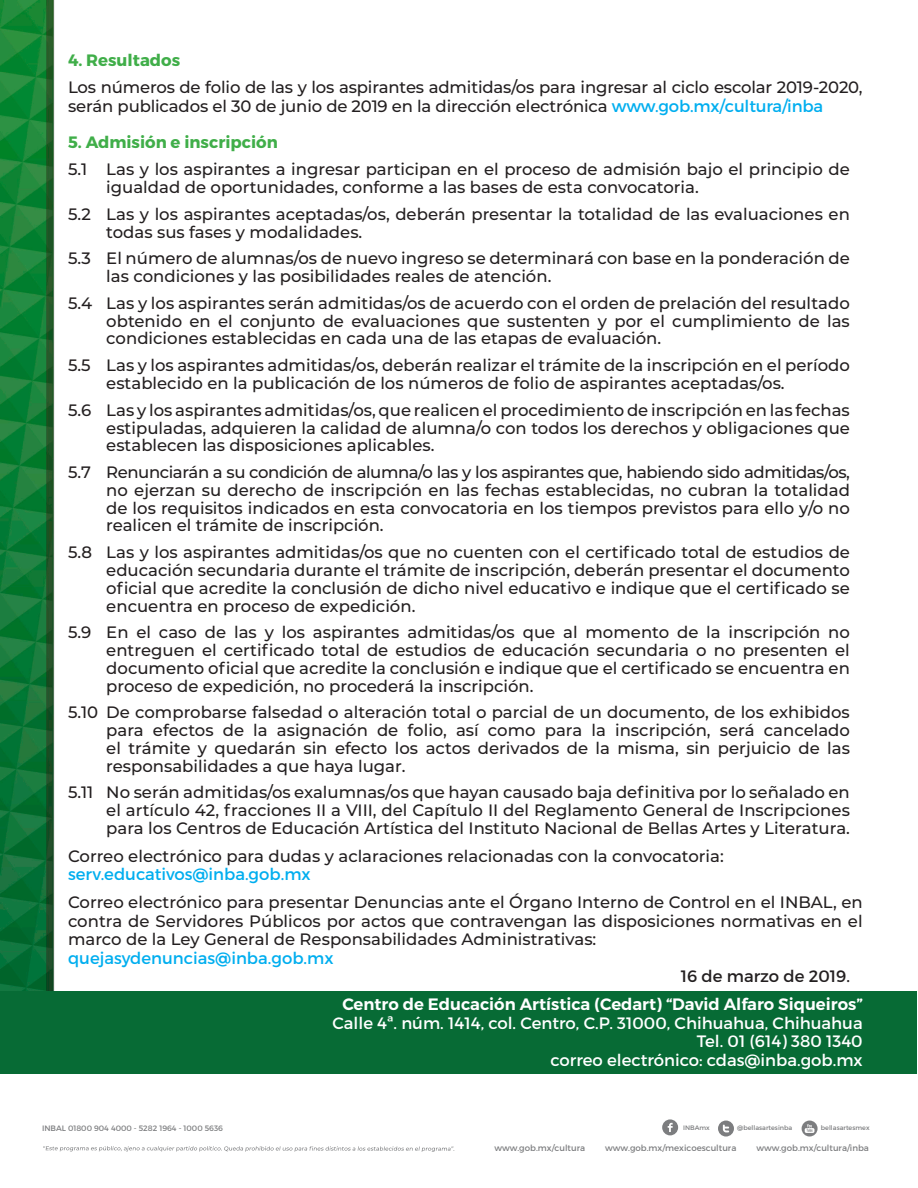
<style>
.page{position:relative;width:918px;height:1188px;background:#fff}
.page>*{position:absolute;margin:0;border:0;box-sizing:border-box;transform-origin:0 0}
.t1{font:500 16.5px/17.7px "Montserrat";color:#231f20;text-align:justify}
.t2{font:16.5px "Montserrat";color:#fff}
.t3{font:600 16.5px "Montserrat";color:#fff}
.t4{font:16.5px "Montserrat";color:#00aeef}
.t5{font:700 16.5px "Montserrat";color:#40ae49}
.t6{font:16.5px "Montserrat";color:#231f20}
.t7{font:8.55px "Montserrat";color:#7c7d7f}
.t8{font:7.8px "Montserrat";color:#7c7d7f}
.t9{font:6.45px "Montserrat";color:#7c7d7f}
.s1{font-weight:400;color:#00aeef}
</style>
<div class="page">
<img style="left:0;top:0;width:917px;height:992px">
<svg style="left:662px;top:1119px;width:16px;height:16px"></svg>
<svg style="left:718px;top:1121px;width:16px;height:16px"></svg>
<svg style="left:802px;top:1121px;width:16px;height:16px"></svg>
<svg style="left:43px;top:1146px;width:411px;height:6px"></svg>
<div style="left:0;top:992px;width:917px;height:82px;background:#076b35"></div>
<p class="t5" style="left:68px;top:50px;width:114px">4. Resultados</p>
<p class="t1" style="left:68px;top:78px;width:796px;line-height:18.6px">Los números de folio de las y los aspirantes admitidas/os para ingresar al ciclo escolar 2019-2020, serán publicados el 30 de junio de 2019 en la dirección electrónica <span class="s1">www.gob.mx/cultura/inba</span></p>
<p class="t5" style="left:68px;top:132px;width:211px">5. Admisión e inscripción</p>
<p class="t1" style="left:106px;top:160px;width:745px;text-indent:-38px">5.1 Las y los aspirantes a ingresar participan en el proceso de admisión bajo el principio de igualdad de oportunidades, conforme a las bases de esta convocatoria.</p>
<p class="t1" style="left:106px;top:204px;width:745px;text-indent:-38px">5.2 Las y los aspirantes aceptadas/os, deberán presentar la totalidad de las evaluaciones en todas sus fases y modalidades.</p>
<p class="t1" style="left:106px;top:249px;width:745px;text-indent:-38px">5.3 El número de alumnas/os de nuevo ingreso se determinará con base en la ponderación de las condiciones y las posibilidades reales de atención.</p>
<p class="t1" style="left:106px;top:294px;width:745px;text-indent:-38px">5.4 Las y los aspirantes serán admitidas/os de acuerdo con el orden de prelación del resultado obtenido en el conjunto de evaluaciones que sustenten y por el cumplimiento de las condiciones establecidas en cada una de las etapas de evaluación.</p>
<p class="t1" style="left:106px;top:356px;width:745px;text-indent:-38px">5.5 Las y los aspirantes admitidas/os, deberán realizar el trámite de la inscripción en el período establecido en la publicación de los números de folio de aspirantes aceptadas/os.</p>
<p class="t1" style="left:106px;top:400px;width:745px;text-indent:-38px">5.6 Las y los aspirantes admitidas/os, que realicen el procedimiento de inscripción en las fechas estipuladas, adquieren la calidad de alumna/o con todos los derechos y obligaciones que establecen las disposiciones aplicables.</p>
<p class="t1" style="left:106px;top:463px;width:745px;text-indent:-38px">5.7 Renunciarán a su condición de alumna/o las y los aspirantes que, habiendo sido admitidas/os, no ejerzan su derecho de inscripción en las fechas establecidas, no cubran la totalidad de los requisitos indicados en esta convocatoria en los tiempos previstos para ello y/o no realicen el trámite de inscripción.</p>
<p class="t1" style="left:106px;top:543px;width:745px;text-indent:-38px">5.8 Las y los aspirantes admitidas/os que no cuenten con el certificado total de estudios de educación secundaria durante el trámite de inscripción, deberán presentar el documento oficial que acredite la conclusión de dicho nivel educativo e indique que el certificado se encuentra en proceso de expedición.</p>
<p class="t1" style="left:106px;top:623px;width:745px;text-indent:-38px">5.9 En el caso de las y los aspirantes admitidas/os que al momento de la inscripción no entreguen el certificado total de estudios de educación secundaria o no presenten el documento oficial que acredite la conclusión e indique que el certificado se encuentra en proceso de expedición, no procederá la inscripción.</p>
<p class="t1" style="left:106px;top:703px;width:745px;text-indent:-38px">5.10 De comprobarse falsedad o alteración total o parcial de un documento, de los exhibidos para efectos de la asignación de folio, así como para la inscripción, será cancelado el trámite y quedarán sin efecto los actos derivados de la misma, sin perjuicio de las responsabilidades a que haya lugar.</p>
<p class="t1" style="left:106px;top:783px;width:745px;text-indent:-38px">5.11 No serán admitidas/os exalumnas/os que hayan causado baja definitiva por lo señalado en el artículo 42, fracciones II a VIII, del Capítulo II del Reglamento General de Inscripciones para los Centros de Educación Artística del Instituto Nacional de Bellas Artes y Literatura.</p>
<p class="t1" style="left:68px;top:846px;width:657px">Correo electrónico para dudas y aclaraciones relacionadas con la convocatoria:</p>
<p class="t4" style="left:68px;top:864px;width:244px">serv.educativos@inba.gob.mx</p>
<p class="t1" style="left:68px;top:892px;width:796px;line-height:18.6px">Correo electrónico para presentar Denuncias ante el Órgano Interno de Control en el INBAL, en contra de Servidores Públicos por actos que contravengan las disposiciones normativas en el marco de la Ley General de Responsabilidades Administrativas:</p>
<p class="t4" style="left:68px;top:948px;width:267px">quejasydenuncias@inba.gob.mx</p>
<p class="t6" style="left:681px;top:966px;width:171px">16 de marzo de 2019.</p>
<p class="t3" style="left:342px;top:994px;width:522px">Centro de Educación Artística (Cedart) “David Alfaro Siqueiros”</p>
<p class="t2" style="left:332px;top:1013px;width:532px">Calle 4ª. núm. 1414, col. Centro, C.P. 31000, Chihuahua, Chihuahua</p>
<p class="t2" style="left:697px;top:1031px;width:167px">Tel. 01 (614) 380 1340</p>
<p class="t2" style="left:551px;top:1050px;width:314px">correo electrónico: cdas@inba.gob.mx</p>
<p class="t8" style="left:42px;top:1124px;width:183px">INBAL 01800 904 4000 - 5282 1964 - 1000 5636</p>
<p class="t9" style="left:683px;top:1124px;width:28px">INBAmx</p>
<p class="t9" style="left:737px;top:1124px;width:57px">@bellasartesinba</p>
<p class="t9" style="left:821px;top:1124px;width:50px">bellasartesmex</p>
<p class="t7" style="left:494px;top:1143px;width:92px">www.gob.mx/cultura</p>
<p class="t7" style="left:605px;top:1143px;width:133px">www.gob.mx/mexicoescultura</p>
<p class="t7" style="left:756px;top:1143px;width:114px">www.gob.mx/cultura/inba</p>
</div>
